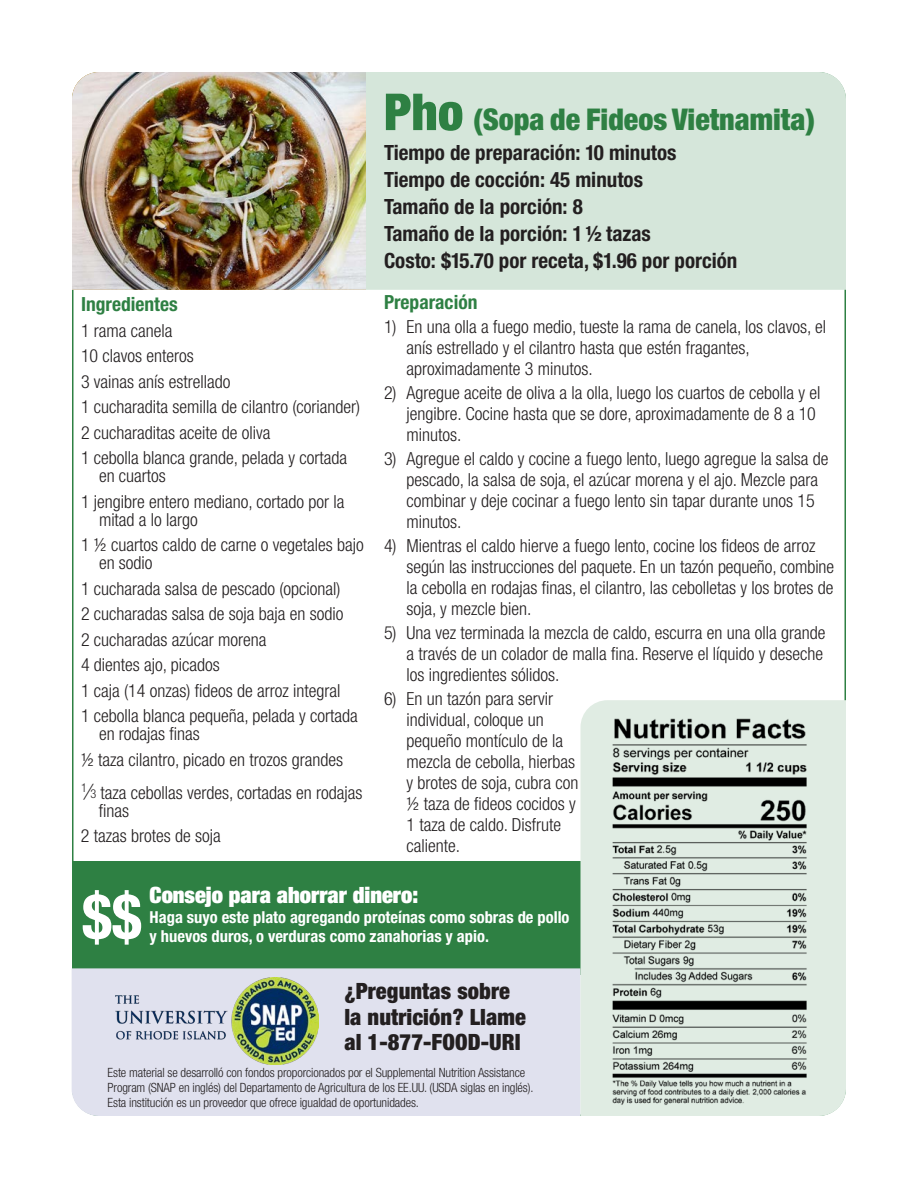
<style>
.page{position:relative;width:918px;height:1188px;background:#fff}
.page>*{position:absolute;margin:0;border:0;box-sizing:border-box;transform-origin:0 0}
.t1{font:700 condensed 62.1px "Helvetica Neue LT Pro";color:#fff}
.Recipe_Title{font:900 condensed 30px "Helvetica Neue LT Pro";color:#2e8043}
.t2{font:900 condensed 22.5px/25.5px "Helvetica Neue LT Pro";letter-spacing:.005em;color:#231f20}
.t3{font:900 condensed 22.5px "Helvetica Neue LT Pro";color:#fff}
.Recipe_details{font:700 condensed 21px "Helvetica Neue LT Pro";color:#231f20}
.t4{font:700 condensed 19.5px "Helvetica Neue LT Pro";color:#2e8043}
.Directions_lists{font:300 condensed 18px/21px "Helvetica Neue LT Pro";color:#231f20}
.Ingredients_list{font:300 condensed 18px/18px "Helvetica Neue LT Pro";color:#231f20}
.t5{font:700 condensed 16.5px "Helvetica Neue LT Pro";color:#fff}
.t6{font:300 condensed 12.75px/15px "Helvetica Neue LT Pro";letter-spacing:-.01em;color:#231f20}
.s1{font-size:51px}
.s2{font-stretch:normal;font-size:21px}
.s3{font-size:12.3px}
</style>
<div class="page">
<div style="left:72px;top:861px;width:508px;height:114px;background:#2e8043"></div>
<div style="left:72px;top:968px;width:508px;height:148px;background:#e0e1ee"></div>
<div style="left:366px;top:72px;width:480px;height:218px;background:#d5e6da"></div>
<div style="left:580px;top:700px;width:266px;height:416px;background:#e0ece3"></div>
<img style="left:115px;top:977px;width:203px;height:88px">
<img style="left:609px;top:715px;width:201px;height:391px">
<img style="left:72px;top:72px;width:294px;height:218px">
<p class="Recipe_Title" style="left:384px;top:101px;width:432px"><span class="s1">Pho</span> (Sopa de Fideos Vietnamita)</p>
<p class="Recipe_details" style="left:384px;top:141px;width:294px">Tiempo de preparación: 10 minutos</p>
<p class="Recipe_details" style="left:384px;top:168px;width:260px">Tiempo de cocción: 45 minutos</p>
<p class="Recipe_details" style="left:384px;top:195px;width:200px">Tamaño de la porción: 8</p>
<p class="Recipe_details" style="left:384px;top:222px;width:268px">Tamaño de la porción: 1 ½ tazas</p>
<p class="Recipe_details" style="left:384px;top:249px;width:355px">Costo: $15.70 por receta, $1.96 por porción</p>
<p class="t4" style="left:384px;top:291px;width:95px">Preparación</p>
<p class="Directions_lists" style="left:406px;top:316px;width:421px;text-indent:-22px">1) En una olla a fuego medio, tueste la rama de canela, los clavos, el anís estrellado y el cilantro hasta que estén fragantes, aproximadamente 3 minutos.</p>
<p class="Directions_lists" style="left:406px;top:382px;width:415px;text-indent:-22px">2) Agregue aceite de oliva a la olla, luego los cuartos de cebolla y el jengibre. Cocine hasta que se dore, aproximadamente de 8 a 10 minutos.</p>
<p class="Directions_lists" style="left:406px;top:448px;width:424px;text-indent:-22px">3) Agregue el caldo y cocine a fuego lento, luego agregue la salsa de pescado, la salsa de soja, el azúcar morena y el ajo. Mezcle para combinar y deje cocinar a fuego lento sin tapar durante unos 15 minutos.</p>
<p class="Directions_lists" style="left:406px;top:535px;width:429px;text-indent:-22px">4) Mientras el caldo hierve a fuego lento, cocine los fideos de arroz según las instrucciones del paquete. En un tazón pequeño, combine la cebolla en rodajas finas, el cilantro, las cebolletas y los brotes de soja, y mezcle bien.</p>
<p class="Directions_lists" style="left:406px;top:622px;width:421px;text-indent:-22px">5) Una vez terminada la mezcla de caldo, escurra en una olla grande a través de un colador de malla fina. Reserve el líquido y deseche los ingredientes sólidos.</p>
<p class="Directions_lists" style="left:406px;top:688px;width:173px;text-indent:-22px">6) En un tazón para servir individual, coloque un pequeño montículo de la mezcla de cebolla, hierbas y brotes de soja, cubra con ½ taza de fideos cocidos y<br>1 taza de caldo. Disfrute caliente.</p>
<p class="t3" style="left:150px;top:881px;width:270px">Consejo para ahorrar dinero:</p>
<p class="t5" style="left:150px;top:907px;width:421px">Haga suyo este plato agregando proteínas como sobras de pollo</p>
<p class="t4" style="left:81px;top:293px;width:98px">Ingredientes</p>
<p class="Ingredients_list" style="left:81px;top:321px;width:93px">1 rama canela</p>
<p class="Ingredients_list" style="left:81px;top:347px;width:114px">10 clavos enteros</p>
<p class="Ingredients_list" style="left:81px;top:372px;width:151px">3 vainas anís estrellado</p>
<p class="Ingredients_list" style="left:81px;top:398px;width:281px">1 cucharadita semilla de cilantro (coriander)</p>
<p class="Ingredients_list" style="left:81px;top:423px;width:191px">2 cucharaditas aceite de oliva</p>
<p class="Ingredients_list" style="left:99px;top:449px;width:250px;text-indent:-18px">1 cebolla blanca grande, pelada y cortada en cuartos</p>
<p class="Ingredients_list" style="left:99px;top:492px;width:247px;text-indent:-18px">1 jengibre entero mediano, cortado por la mitad a lo largo</p>
<p class="Ingredients_list" style="left:99px;top:536px;width:266px;text-indent:-18px">1 ½ cuartos caldo de carne o vegetales bajo en sodio</p>
<p class="Ingredients_list" style="left:81px;top:579px;width:261px">1 cucharada salsa de pescado (opcional)</p>
<p class="Ingredients_list" style="left:81px;top:605px;width:264px">2 cucharadas salsa de soja baja en sodio</p>
<p class="Ingredients_list" style="left:81px;top:630px;width:187px">2 cucharadas azúcar morena</p>
<p class="Ingredients_list" style="left:81px;top:656px;width:140px">4 dientes ajo, picados</p>
<p class="Ingredients_list" style="left:81px;top:681px;width:261px">1 caja (14 onzas) fideos de arroz integral</p>
<p class="Ingredients_list" style="left:99px;top:707px;width:260px;text-indent:-18px">1 cebolla blanca pequeña, pelada y cortada en rodajas finas</p>
<p class="Ingredients_list" style="left:81px;top:750px;width:264px">½ taza cilantro, picado en trozos grandes</p>
<p class="Ingredients_list" style="left:99px;top:783px;width:265px;text-indent:-18px"><sup>1</sup><span class="s2">∕</span><span class="s3">3</span> taza cebollas verdes, cortadas en rodajas finas</p>
<p class="Ingredients_list" style="left:81px;top:827px;width:141px">2 tazas brotes de soja</p>
<p class="t1" style="left:82px;top:881px;width:61px">$$</p>
<p class="t5" style="left:150px;top:927px;width:341px">y huevos duros, o verduras como zanahorias y apio.</p>
<p class="t2" style="left:344px;top:978px;width:183px">¿Preguntas sobre la nutrición? Llame al 1-877-FOOD-URI</p>
<p class="t6" style="left:108px;top:1065px;width:427px">Este material se desarrolló con fondos proporcionados por el Supplemental Nutrition Assistance<br>Program (SNAP en inglés) del Departamento de Agricultura de los EE.UU. (USDA siglas en inglés).<br>Esta institución es un proveedor que ofrece igualdad de oportunidades.</p>
</div>
